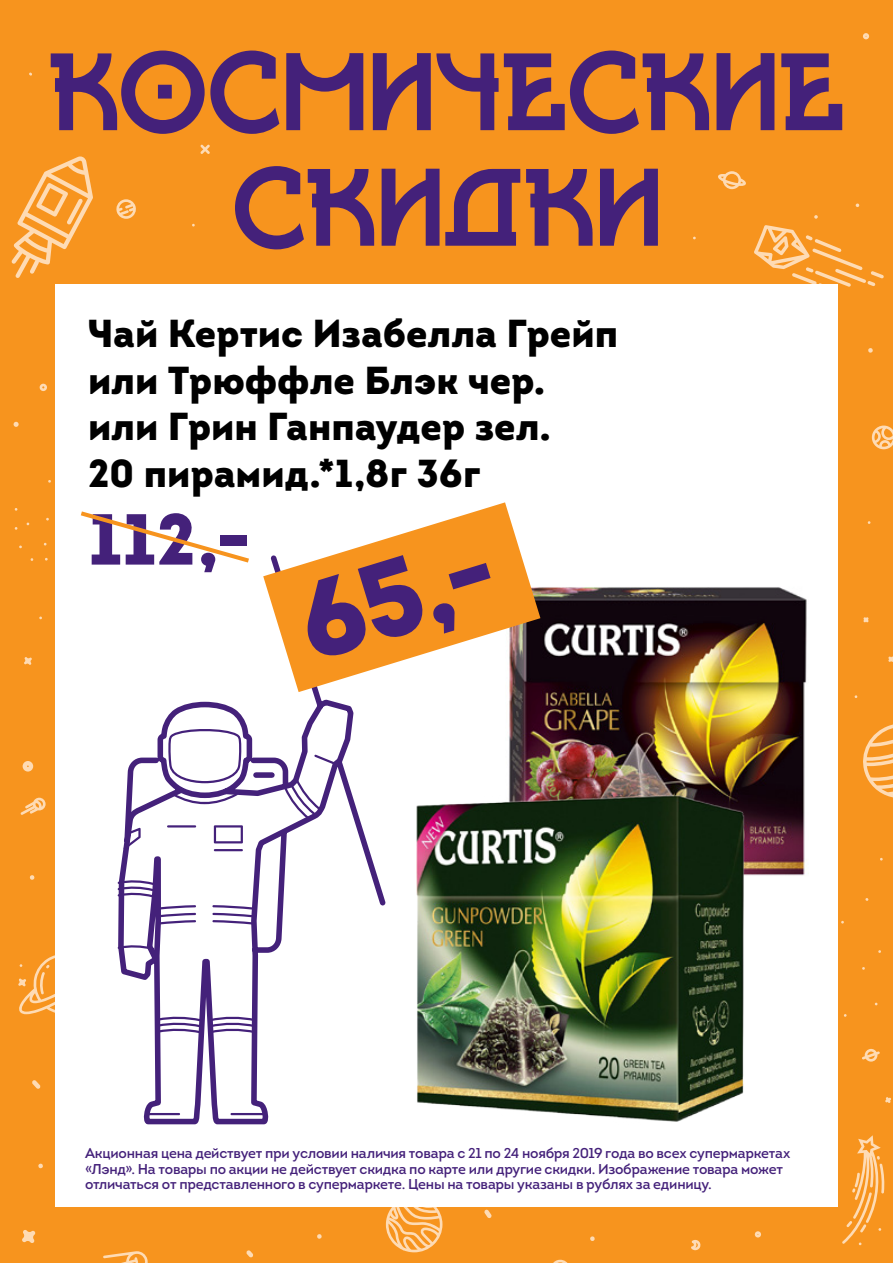
<style>
.page{position:relative;width:893px;height:1263px;background:#f7941e}
.page>*{position:absolute;margin:0;border:0;box-sizing:border-box;transform-origin:0 0}
.t1{font:118.5px/115.5px "Sangha Kali";letter-spacing:.03em;color:#44217a;text-align:center}
.t2{font:900 108px "Intro";color:#44217a}
.t3{font:900 72px "Intro";color:#44217a}
.t4{font:900 39px/46.8px "Intro";color:#000}
.t5{font:14.25px/15.6px "Intro";letter-spacing:-.02em;color:#44217a}
</style>
<div class="page">
<svg style="left:200px;top:145px;width:10px;height:9px"></svg>
<svg style="left:40px;top:384px;width:7px;height:7px"></svg>
<svg style="left:14px;top:422px;width:5px;height:5px"></svg>
<svg style="left:24px;top:657px;width:8px;height:8px"></svg>
<svg style="left:755px;top:1231px;width:6px;height:6px"></svg>
<svg style="left:103px;top:1251px;width:45px;height:12px"></svg>
<svg style="left:888px;top:656px;width:5px;height:6px"></svg>
<svg style="left:863px;top:33px;width:6px;height:6px"></svg>
<svg style="left:885px;top:1097px;width:6px;height:6px"></svg>
<svg style="left:863px;top:724px;width:30px;height:74px"></svg>
<svg style="left:18px;top:955px;width:37px;height:59px"></svg>
<svg style="left:842px;top:1135px;width:43px;height:110px"></svg>
<svg style="left:814px;top:215px;width:4px;height:4px"></svg>
<svg style="left:754px;top:225px;width:130px;height:62px"></svg>
<svg style="left:23px;top:761px;width:10px;height:10px"></svg>
<svg style="left:22px;top:1230px;width:13px;height:13px"></svg>
<svg style="left:868px;top:348px;width:5px;height:5px"></svg>
<svg style="left:590px;top:1236px;width:5px;height:5px"></svg>
<svg style="left:317px;top:1234px;width:5px;height:5px"></svg>
<svg style="left:30px;top:875px;width:5px;height:5px"></svg>
<svg style="left:38px;top:1164px;width:5px;height:4px"></svg>
<svg style="left:12px;top:156px;width:81px;height:122px"></svg>
<svg style="left:32px;top:1080px;width:9px;height:9px"></svg>
<svg style="left:246px;top:1250px;width:7px;height:7px"></svg>
<svg style="left:484px;top:1210px;width:8px;height:8px"></svg>
<svg style="left:116px;top:199px;width:20px;height:20px"></svg>
<svg style="left:862px;top:1049px;width:18px;height:12px"></svg>
<svg style="left:20px;top:798px;width:26px;height:17px"></svg>
<svg style="left:691px;top:1240px;width:10px;height:10px"></svg>
<svg style="left:718px;top:171px;width:28px;height:18px"></svg>
<svg style="left:872px;top:426px;width:21px;height:23px"></svg>
<svg style="left:863px;top:617px;width:6px;height:5px"></svg>
<svg style="left:386px;top:1207px;width:56px;height:45px"></svg>
<svg style="left:553px;top:1260px;width:15px;height:3px"></svg>
<div style="left:55px;top:284px;width:783px;height:923px;background:#fff"></div>
<img style="left:508px;top:587px;width:301px;height:289px">
<img style="left:416px;top:767px;width:355px;height:355px">
<svg style="left:117px;top:692px;width:269px;height:433px"></svg>
<svg style="left:118px;top:727px;width:219px;height:388px"></svg>
<svg style="left:80px;top:511px;width:169px;height:52px"></svg>
<svg style="left:263px;top:502px;width:277px;height:190px;fill:#f7941e"></svg>
<h1 class="t1" style="left:50px;top:35px;width:795px">КОСМИЧЕСКИЕ<br>СКИДКИ</h1>
<h3 class="t4" style="left:88px;top:309px;width:532px">Чай Кертис Изабелла Грейп или Трюффле Блэк чер. или Грин Ганпаудер зел.<br>20 пирамид.*1,8г 36г</h3>
<h3 class="t3" style="left:88px;top:492px;width:164px">112,-</h3>
<h2 class="t2" style="left:280px;top:558px;width:203px;rotate:-17deg">65,-</h2>
<p class="t5" style="left:85px;top:1145px;width:707px">Акционная цена действует при условии наличия товара с 21 по 24 ноября 2019 года во всех супермаркетах «Лэнд». На товары по акции не действует скидка по карте или другие скидки. Изображение товара может отличаться от представленного в супермаркете. Цены на товары указаны в рублях за единицу.</p>
</div>
